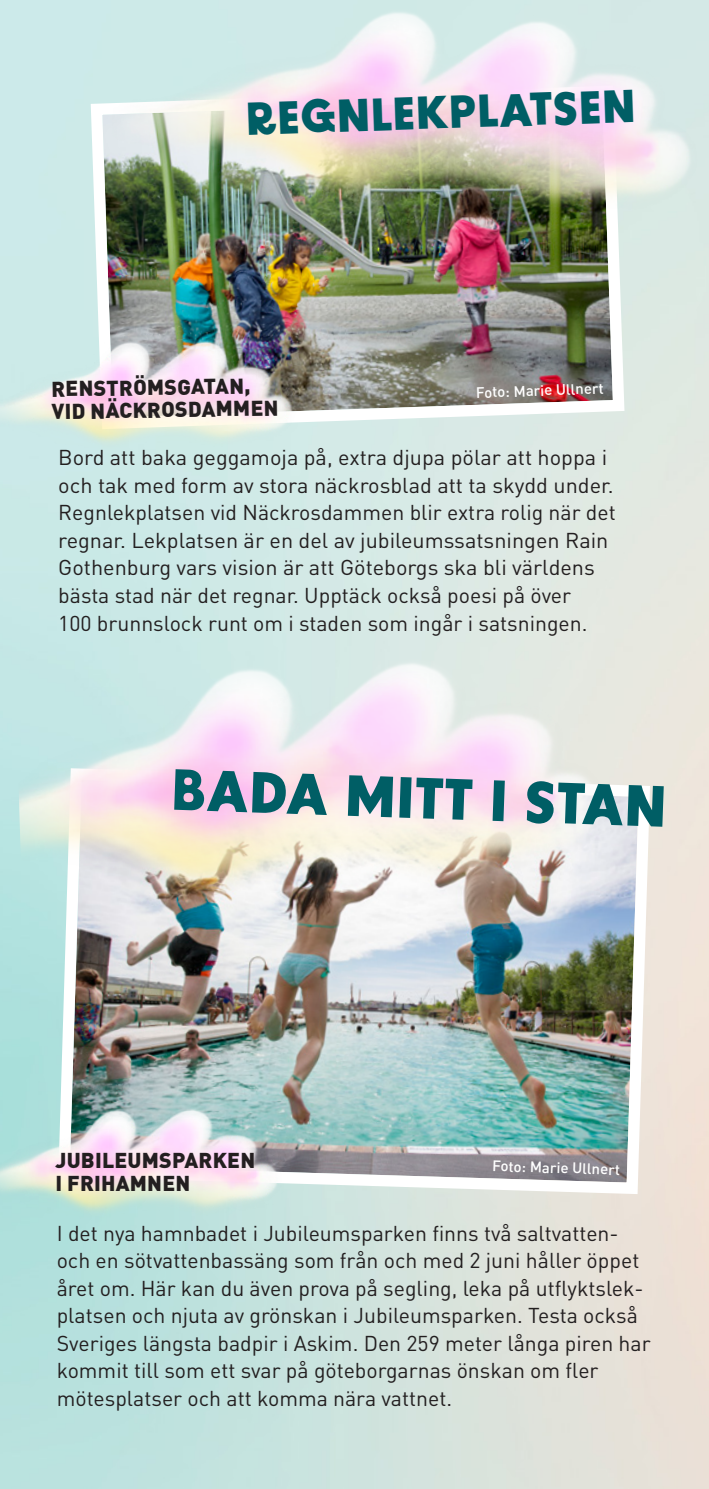
<style>
.page{position:relative;width:709px;height:1489px;background:#fff}
.page>*{position:absolute;margin:0;border:0;box-sizing:border-box;transform-origin:0 0}
.t1{font:700 58px "BD Supper";color:#005e65}
.t2{font:700 46px "BD Supper";color:#005e65}
.t3{font:21.25px/27.5px "DIN Pro";color:#231f20}
.t4{font:900 21.25px/22.5px "DIN Pro";letter-spacing:.01em;color:#231f20}
.t5{font:500 15px "DIN Pro";color:#fff}
</style>
<div class="page">
<img style="left:85px;top:80px;width:545px;height:355px">
<img style="left:53px;top:762px;width:603px;height:437px">
<img style="left:104px;top:0;width:605px;height:264px">
<img style="left:15px;top:643px;width:600px;height:296px">
<img style="left:0;top:334px;width:308px;height:130px">
<img style="left:0;top:1103px;width:294px;height:129px">
<p class="t2" style="left:245px;top:91px;width:392px;rotate:-2deg">REGNLEKPLATSEN</p>
<p class="t4" style="left:51px;top:377px;width:228px;rotate:-1deg">RENSTRÖMSGATAN,<br>VID NÄCKROSDAMMEN</p>
<p class="t5" style="left:475px;top:381px;width:129px;rotate:-2deg">Foto: Marie Ullnert</p>
<p class="t3" style="left:58px;top:443px;width:559px">Bord att baka geggamoja på, extra djupa pölar att hoppa i och tak med form av stora näckrosblad att ta skydd under.<br>Regnlekplatsen vid Näckrosdammen blir extra rolig när det regnar. Lekplatsen är en del av jubileumssatsningen Rain Gothenburg vars vision är att Göteborgs ska bli världens bästa stad när det regnar. Upptäck också poesi på över<br>100 brunnslock runt om i staden som ingår i satsningen.</p>
<p class="t1" style="left:172px;top:753px;width:497px;rotate:2deg">BADA MITT I STAN</p>
<p class="t4" style="left:55px;top:1148px;width:201px">JUBILEUMSPARKEN<br>I FRIHAMNEN</p>
<p class="t5" style="left:492px;top:1153px;width:129px;rotate:2deg">Foto: Marie Ullnert</p>
<p class="t3" style="left:57px;top:1218px;width:595px">I det nya hamnbadet i Jubileumsparken finns två saltvatten&shy;och en sötvattenbassäng som från och med 2 juni håller öppet året om. Här kan du även prova på segling, leka på utflyktslek&shy;platsen och njuta av grönskan i Jubileumsparken. Testa också Sveriges längsta badpir i Askim. Den 259 meter långa piren har kommit till som ett svar på göteborgarnas önskan om fler mötesplatser och att komma nära vattnet.</p>
</div>
